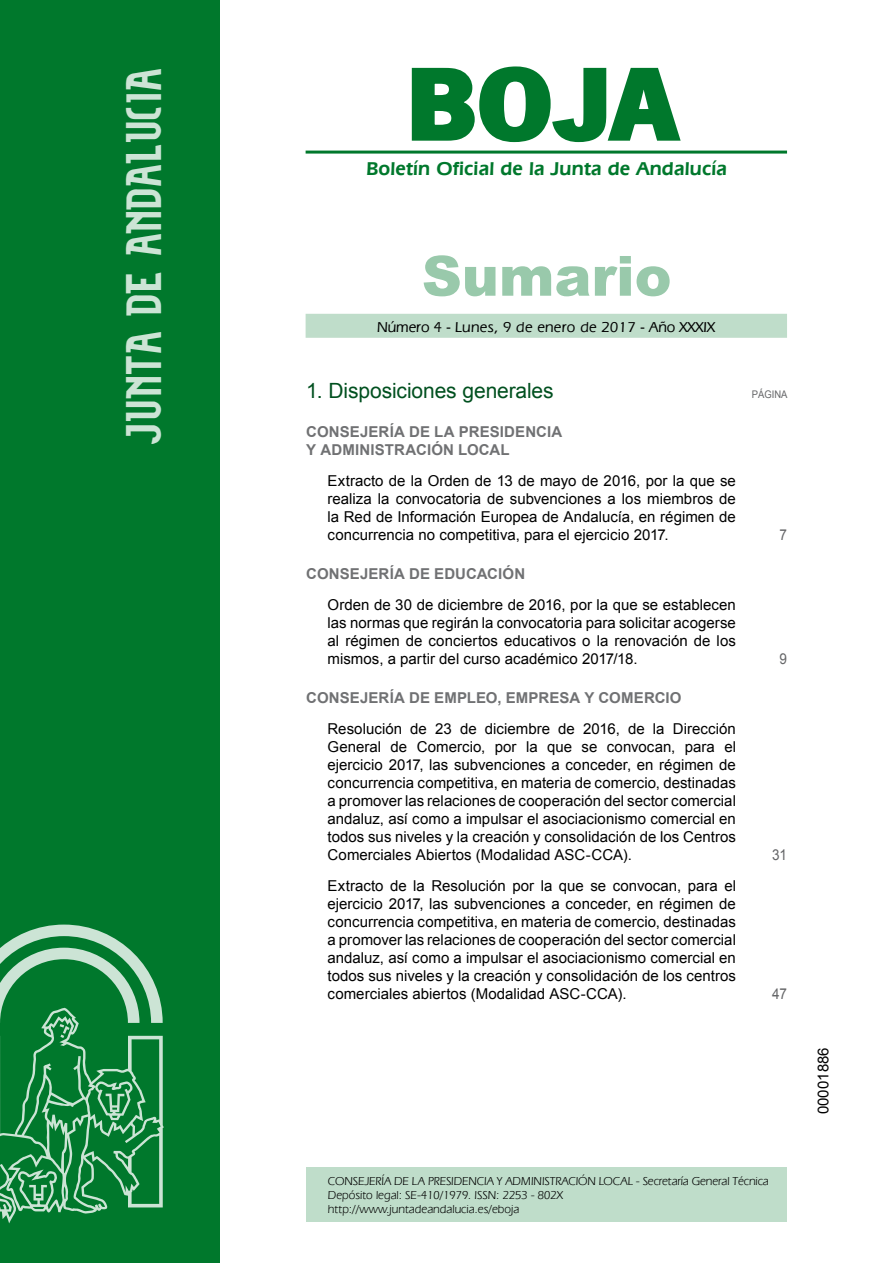
<style>
.page{position:relative;width:893px;height:1263px;background:#fff}
.page>*{position:absolute;margin:0;border:0;box-sizing:border-box;transform-origin:0 0}
.t1{font:700 105px "News Got T";color:#00782c;scale:1.14 1}
.t2{font:900 55.5px "Arial";color:#99c9ab}
.t3{font:27px "Alfabeto Andaluz Nuevo";color:#cce4d5}
.t4{font:21px "Arial";letter-spacing:-.005em;color:#00501f}
.t5{font:600 19.5px "Eras IT Cby BT";letter-spacing:.01em;color:#00782c}
.t6{font:15px/18px "Arial";color:#000;text-align:justify}
.t7{font:700 15px/18px "Arial";letter-spacing:.01em;color:#707173}
.t8{font:500 15px "Eras IT Cby BT";letter-spacing:.025em;color:#000}
.t9{font:15px "Arial";color:#646567;scale:.9 1}
.t10{font:12px/13.8px "Eras IT Cby BT";letter-spacing:-.01em;color:#000}
.t11{font:10.5px "Arial";color:#646567;scale:.9 1}
</style>
<div class="page">
<hr style="left:305px;top:151px;width:482px;height:3px;background:#00782c">
<div style="left:305px;top:314px;width:482px;height:24px;background:#bfddca"></div>
<div style="left:0;top:0;width:219px;height:1263px;background:#00782c"></div>
<svg style="left:0;top:925px;width:164px;height:298px"></svg>
<div style="left:306px;top:1167px;width:481px;height:55px;background:#bfddca"></div>
<svg style="left:411px;top:66px;width:270px;height:77px"></svg>
<h3 class="t3" style="left:136px;top:446px;width:379px;rotate:-90deg">JUNTA DE ANDALUCIA</h3>
<h1 class="t1" style="left:405px;top:42px;width:240px">BOJA</h1>
<h3 class="t5" style="left:366px;top:157px;width:362px">Boletín Oficial de la Junta de Andalucía</h3>
<h2 class="t2" style="left:422px;top:236px;width:251px">Sumario</h2>
<p class="t8" style="left:377px;top:317px;width:339px">Número 4 - Lunes, 9 de enero de 2017 - Año XXXIX</p>
<h3 class="t4" style="left:306px;top:377px;width:249px">1. Disposiciones generales</h3>
<p class="t11" style="left:751px;top:388px;width:41px">PÁGINA</p>
<p class="t7" style="left:306px;top:424px;width:257px">CONSEJERÍA DE LA PRESIDENCIA<br>Y ADMINISTRACIÓN LOCAL</p>
<p class="t6" style="left:327px;top:472px;width:410px">Extracto de la Orden de 13 de mayo de 2016, por la que se realiza la convocatoria de subvenciones a los miembros de la Red de Información Europea de Andalucía, en régimen de concurrencia no competitiva, para el ejercicio 2017.</p>
<p class="t9" style="left:779px;top:525px;width:10px">7</p>
<p class="t7" style="left:306px;top:566px;width:220px">CONSEJERÍA DE EDUCACIÓN</p>
<p class="t6" style="left:327px;top:596px;width:410px">Orden de 30 de diciembre de 2016, por la que se establecen las normas que regirán la convocatoria para solicitar acogerse al régimen de conciertos educativos o la renovación de los mismos, a partir del curso académico 2017/18.</p>
<p class="t7" style="left:306px;top:690px;width:377px">CONSEJERÍA DE EMPLEO, EMPRESA Y COMERCIO</p>
<p class="t6" style="left:327px;top:720px;width:410px">Resolución de 23 de diciembre de 2016, de la Dirección General de Comercio, por la que se convocan, para el ejercicio 2017, las subvenciones a conceder, en régimen de concurrencia competitiva, en materia de comercio, destinadas a promover las relaciones de cooperación del sector comercial andaluz, así como a impulsar el asociacionismo comercial en todos sus niveles y la creación y consolidación de los Centros Comerciales Abiertos (Modalidad ASC-CCA).</p>
<p class="t6" style="left:327px;top:877px;width:410px">Extracto de la Resolución por la que se convocan, para el ejercicio 2017, las subvenciones a conceder, en régimen de concurrencia competitiva, en materia de comercio, destinadas a promover las relaciones de cooperación del sector comercial andaluz, así como a impulsar el asociacionismo comercial en todos sus niveles y la creación y consolidación de los centros comerciales abiertos (Modalidad ASC-CCA).</p>
<p class="t9" style="left:779px;top:649px;width:10px">9</p>
<p class="t9" style="left:772px;top:845px;width:18px">31</p>
<p class="t9" style="left:772px;top:984px;width:18px">47</p>
<p class="t10" style="left:328px;top:1174px;width:442px">CONSEJERÍA DE LA PRESIDENCIA Y ADMINISTRACIÓN LOCAL - Secretaría General Técnica<br>Depósito legal: SE-410/1979. ISSN: 2253 - 802X<br>http://www.juntadeandalucia.es/eboja</p>
<p class="t6" style="left:814px;top:1114px;width:68px;rotate:-90deg">00001886</p>
</div>
